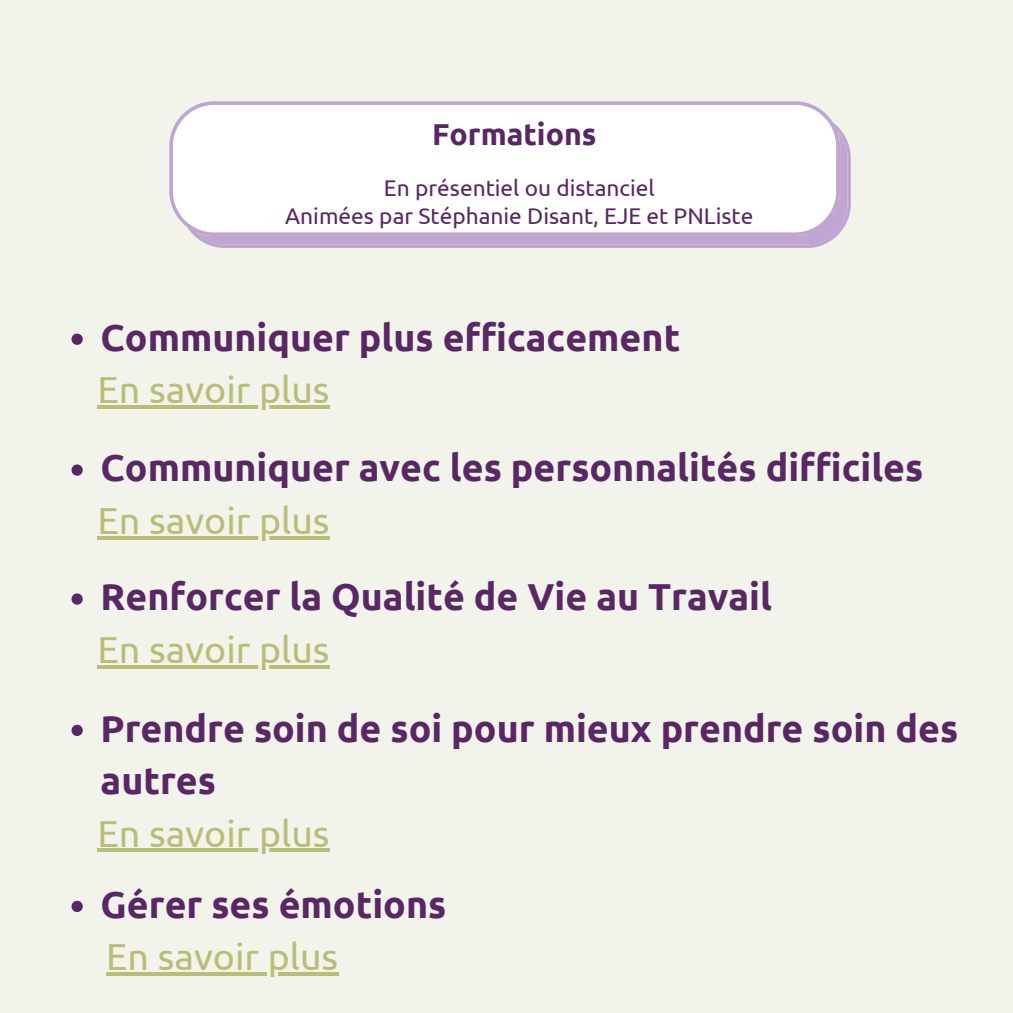
<style>
.page{position:relative;width:1013px;height:1013px;background:#fff}
.page>*{position:absolute;margin:0;border:0;box-sizing:border-box;transform-origin:0 0}
.t1{font:700 37.5px/52.5px "Ubuntu";color:#592764}
.t2{font:37.5px "Ubuntu";color:#b9bd76}
.t3{font:700 30.25px "Ubuntu";color:#592764}
.t4{font:22.62px/27.2px "Ubuntu";color:#592764;text-align:center}
</style>
<div class="page">
<div style="left:0;top:0;width:1012px;height:1012px;background:#f2f4eb"></div>
<svg style="left:71px;top:333px;width:12px;height:12px"></svg>
<hr style="left:97px;top:405px;width:232px;height:3px;background:#b9bd76">
<svg style="left:71px;top:464px;width:12px;height:11px"></svg>
<svg style="left:97px;top:536px;width:232px;height:3px"></svg>
<svg style="left:71px;top:593px;width:12px;height:11px"></svg>
<svg style="left:97px;top:665px;width:232px;height:3px"></svg>
<svg style="left:71px;top:724px;width:12px;height:12px"></svg>
<hr style="left:97px;top:848px;width:232px;height:4px;background:#b9bd76">
<svg style="left:71px;top:900px;width:12px;height:12px"></svg>
<hr style="left:106px;top:972px;width:232px;height:3px;background:#b9bd76">
<svg style="left:169px;top:101px;width:681px;height:147px;background:#f5f2f7"></svg>
<p class="t3" style="left:432px;top:117px;width:166px">Formations</p>
<p class="t4" style="left:285px;top:174px;width:469px">En présentiel ou distanciel<br>Animées par Stéphanie Disant, EJE et PNListe</p>
<h2 class="t1" style="left:101px;top:310px;width:581px">Communiquer plus efficacement</h2>
<p class="t2" style="left:97px;top:368px;width:234px">En savoir plus</p>
<p class="t1" style="left:101px;top:441px;width:824px">Communiquer avec les personnalités difficiles</p>
<p class="t2" style="left:97px;top:499px;width:234px">En savoir plus</p>
<h1 class="t1" style="left:101px;top:570px;width:672px">Renforcer la Qualité de Vie au Travail</h1>
<h1 class="t2" style="left:97px;top:628px;width:234px">En savoir plus</h1>
<p class="t1" style="left:101px;top:701px;width:859px">Prendre soin de soi pour mieux prendre soin des autres</p>
<p class="t2" style="left:97px;top:811px;width:234px">En savoir plus</p>
<h1 class="t1" style="left:101px;top:877px;width:347px">Gérer ses émotions</h1>
<p class="t2" style="left:106px;top:935px;width:234px">En savoir plus</p>
</div>
